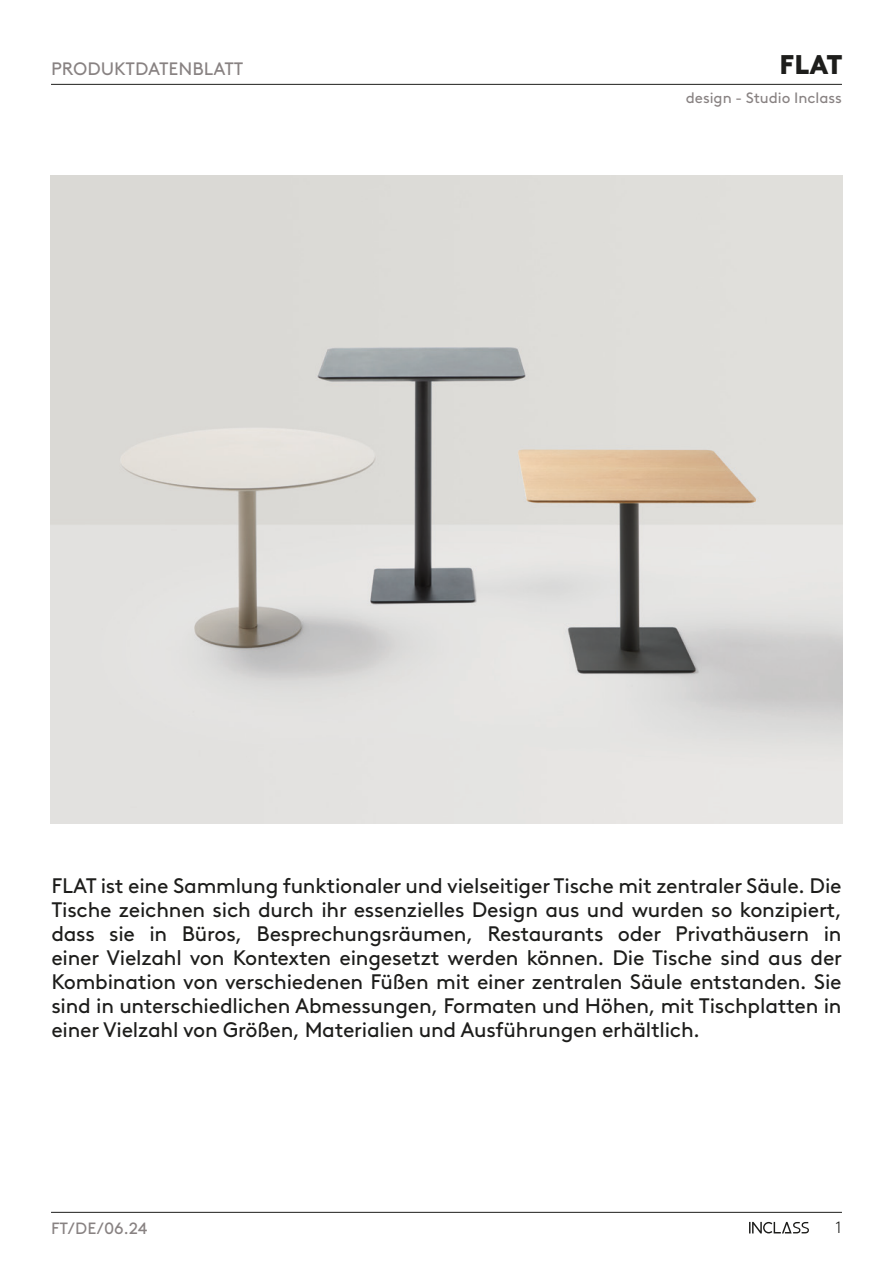
<style>
.page{position:relative;width:893px;height:1263px;background:#fff}
.page>*{position:absolute;margin:0;border:0;box-sizing:border-box;transform-origin:0 0}
.t1{font:900 27px "Brown LL";color:#1d1d1b}
.Texto_colección{font:21px/24px "Brown LL";letter-spacing:-.01em;color:#1d1d1b;text-align:justify}
.t2{font:18px "Brown LL";color:#888282}
.t3{font:16.35px "Brown LL";color:#888282}
.t4{font:300 16.35px "Brown LL";color:#1d1d1b}
.t5{font:15px "Brown LL";color:#888282}
</style>
<div class="page">
<hr style="left:51px;top:1212px;width:791px;height:1px;background:#1d1d1b">
<svg style="left:749px;top:1222px;width:60px;height:11px"></svg>
<hr style="left:51px;top:84px;width:791px;height:1px;background:#1d1d1b">
<img style="left:51px;top:176px;width:791px;height:648px">
<p class="t2" style="left:51px;top:55px;width:194px">PRODUKTDATENBLATT</p>
<p class="t1" style="left:779px;top:44px;width:65px">FLAT</p>
<p class="t5" style="left:686px;top:86px;width:158px">design - Studio Inclass</p>
<p class="Texto_colección" style="left:51px;top:872px;width:792px">FLAT ist eine Sammlung funktionaler und vielseitiger Tische mit zentraler Säule. Die Tische zeichnen sich durch ihr essenzielles Design aus und wurden so konzipiert, dass sie in Büros, Besprechungsräumen, Restaurants oder Privathäusern in einer Vielzahl von Kontexten eingesetzt werden können. Die Tische sind aus der Kombination von verschiedenen Füßen mit einer zentralen Säule entstanden. Sie sind in unterschiedlichen Abmessungen, Formaten und Höhen, mit Tischplatten in einer Vielzahl von Größen, Materialien und Ausführungen erhältlich.</p>
<p class="t3" style="left:51px;top:1216px;width:98px">FT/DE/06.24</p>
<p class="t4" style="left:836px;top:1216px;width:7px">1</p>
</div>
